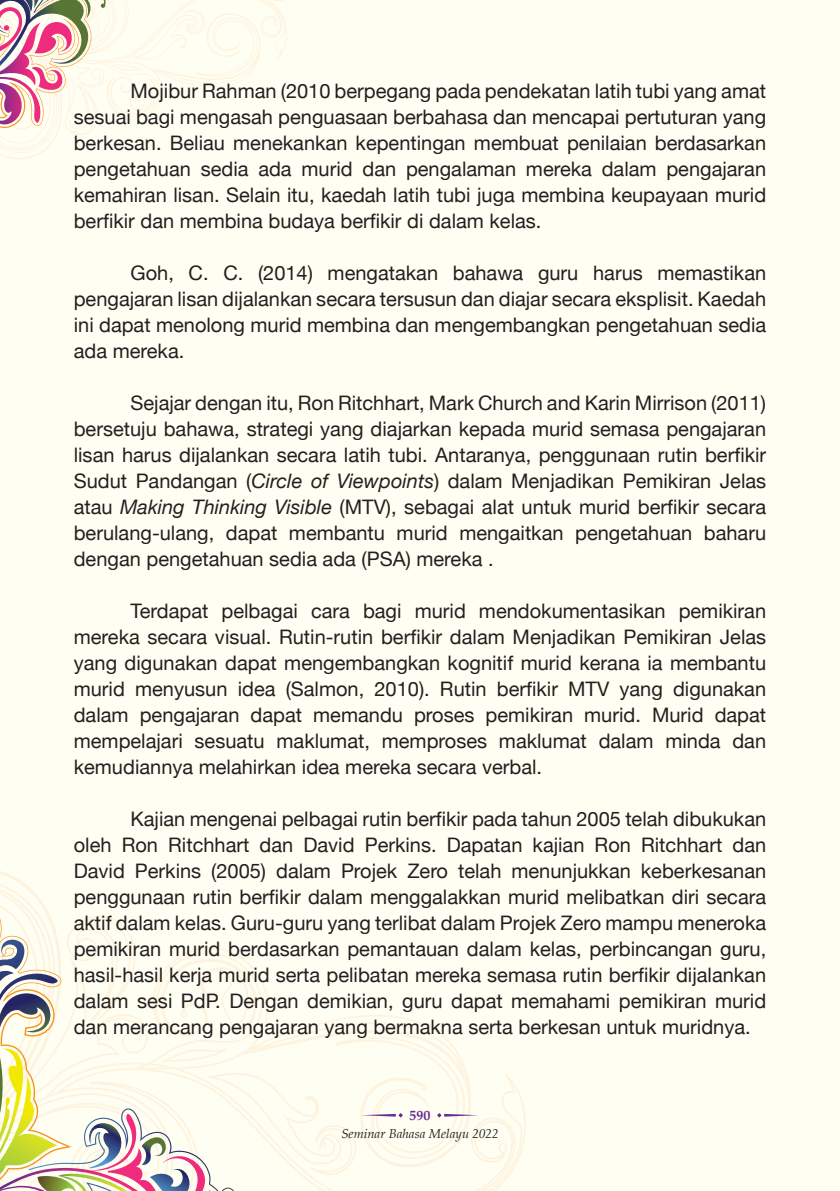
<style>
.page{position:relative;width:840px;height:1191px;background:#fff}
.page>*{position:absolute;margin:0;border:0;box-sizing:border-box;transform-origin:0 0}
.t1{font:20px/26px "Helvetica Neue";color:#231f20;text-align:justify}
.t2{font:700 14px "Palatino";color:#662d91}
.t3{font:italic 13px "Palatino";color:#231f20}
.s1{font-style:italic}
</style>
<div class="page">
<div style="left:0;top:0;width:839px;height:1191px;background:#fffef3"></div>
<svg style="left:0;top:0;width:287px;height:159px"></svg>
<svg style="left:0;top:871px;width:515px;height:320px"></svg>
<p class="t1" style="left:74px;top:79px;width:693px;text-indent:57px">Mojibur Rahman (2010 berpegang pada pendekatan latih tubi yang amat sesuai bagi mengasah penguasaan berbahasa dan mencapai pertuturan yang berkesan. Beliau menekankan kepentingan membuat penilaian berdasarkan pengetahuan sedia ada murid dan pengalaman mereka dalam pengajaran kemahiran lisan. Selain itu, kaedah latih tubi juga membina keupayaan murid berfikir dan membina budaya berfikir di dalam kelas.</p>
<p class="t1" style="left:74px;top:261px;width:693px;text-indent:57px">Goh, C. C. (2014) mengatakan bahawa guru harus memastikan pengajaran lisan dijalankan secara tersusun dan diajar secara eksplisit. Kaedah ini dapat menolong murid membina dan mengembangkan pengetahuan sedia ada mereka.</p>
<p class="t1" style="left:74px;top:391px;width:693px;text-indent:57px">Sejajar dengan itu, Ron Ritchhart, Mark Church and Karin Mirrison (2011) bersetuju bahawa, strategi yang diajarkan kepada murid semasa pengajaran lisan harus dijalankan secara latih tubi. Antaranya, penggunaan rutin berfikir Sudut Pandangan (<span class="s1">Circle of Viewpoints</span>) dalam Menjadikan Pemikiran Jelas atau <span class="s1">Making Thinking Visible</span> (MTV), sebagai alat untuk murid berfikir secara berulang-ulang, dapat membantu murid mengaitkan pengetahuan baharu dengan pengetahuan sedia ada (PSA) mereka .</p>
<p class="t1" style="left:74px;top:599px;width:693px;text-indent:57px">Terdapat pelbagai cara bagi murid mendokumentasikan pemikiran mereka secara visual. Rutin-rutin berfikir dalam Menjadikan Pemikiran Jelas yang digunakan dapat mengembangkan kognitif murid kerana ia membantu murid menyusun idea (Salmon, 2010). Rutin berfikir MTV yang digunakan dalam pengajaran dapat memandu proses pemikiran murid. Murid dapat mempelajari sesuatu maklumat, memproses maklumat dalam minda dan kemudiannya melahirkan idea mereka secara verbal.</p>
<p class="t1" style="left:74px;top:807px;width:693px;text-indent:57px">Kajian mengenai pelbagai rutin berfikir pada tahun 2005 telah dibukukan oleh Ron Ritchhart dan David Perkins. Dapatan kajian Ron Ritchhart dan David Perkins (2005) dalam Projek Zero telah menunjukkan keberkesanan penggunaan rutin berfikir dalam menggalakkan murid melibatkan diri secara aktif dalam kelas. Guru-guru yang terlibat dalam Projek Zero mampu meneroka pemikiran murid berdasarkan pemantauan dalam kelas, perbincangan guru, hasil-hasil kerja murid serta pelibatan mereka semasa rutin berfikir dijalankan dalam sesi PdP. Dengan demikian, guru dapat memahami pemikiran murid dan merancang pengajaran yang bermakna serta berkesan untuk muridnya.</p>
<p class="t2" style="left:409px;top:1103px;width:22px">590</p>
<p class="t3" style="left:341px;top:1122px;width:159px">Seminar Bahasa Melayu 2022</p>
</div>
